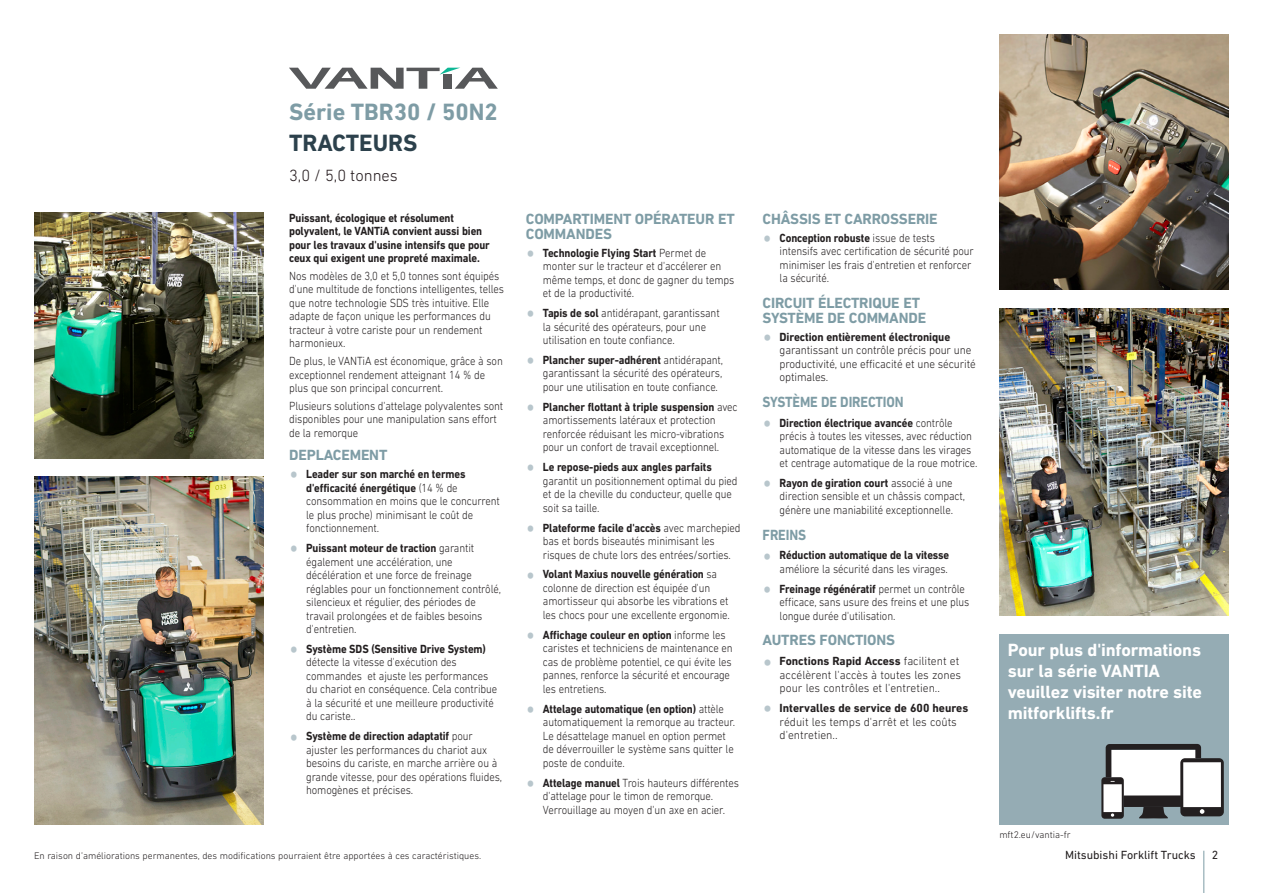
<style>
.page{position:relative;width:1263px;height:893px;background:#fff}
.page>*{position:absolute;margin:0;border:0;box-sizing:border-box;transform-origin:0 0}
.Inside_Series_Name_N{font:700 24px "DIN Next LT Pro";color:#7e9ca5}
.Inside_FormFactor_No{font:700 24px "DIN Next LT Pro";color:#2c414c}
.Boxout-Header{font:700 18px/21px "DIN Next LT Pro";letter-spacing:-.01em;color:#fff}
.Inside_Capacity_Norm{font:300 16.5px "DIN Next LT Pro";color:#23191c}
.TOP_FEATURES_Section{font:700 15px/15px "DIN Next LT Pro";letter-spacing:-.01em;color:#7e9ca5}
.TOP_FEATURES_Section-2{font:700 15px "DIN Next LT Pro";letter-spacing:-.01em;color:#7e9ca5;scale:.9 1}
.FAB_Body_LEAD_-_N{font:300 12px/13.5px "DIN Next LT Pro";letter-spacing:-.01em;color:#231f20;scale:.9 1}
.FAB_Body_LEAD_-_N-2{font:300 12px/13.5px "DIN Next LT Pro";letter-spacing:-.01em;color:#231f20}
.FAB_Body_LEAD_-_N-3{font:700 12px/13.5px "DIN Next LT Pro";letter-spacing:-.01em;color:#231f20;scale:.9 1}
.FAB_Body_LEAD_-_N-4{font:300 12px/13.5px "DIN Next LT Pro";letter-spacing:-.01em;color:#231f20;scale:.94 1}
.t1{font:12px "DIN Next LT Pro";color:#231f20}
.BODY_Smallprint_Norm{font:300 9.75px "DIN Next LT Pro";color:#231f20}
.s1{font-weight:400;font-size:24px;color:#b8c6cc}
.s2{font-weight:700}
</style>
<div class="page">
<div style="left:999px;top:634px;width:230px;height:191px;background:#95acb4"></div>
<img style="left:34px;top:213px;width:230px;height:246px">
<img style="left:34px;top:477px;width:230px;height:348px">
<img style="left:999px;top:309px;width:230px;height:306px">
<img style="left:999px;top:34px;width:230px;height:256px">
<svg style="left:289px;top:68px;width:209px;height:21px"></svg>
<div style="left:1111px;top:750px;width:84px;height:46px;background:#fff"></div>
<svg style="left:1139px;top:807px;width:29px;height:12px"></svg>
<div style="left:1101px;top:777px;width:23px;height:42px;background:#231f20;border-radius:3px"></div>
<svg style="left:1111px;top:813px;width:3px;height:4px"></svg>
<div style="left:1103px;top:784px;width:19px;height:28px;background:#fff"></div>
<div style="left:1180px;top:758px;width:44px;height:58px;background:#231f20;border-radius:5px"></div>
<svg style="left:1200px;top:809px;width:4px;height:5px"></svg>
<div style="left:1183px;top:762px;width:38px;height:45px;background:#fff"></div>
<svg style="left:1106px;top:744px;width:95px;height:38px"></svg>
<div style="left:1124px;top:795px;width:57px;height:12px;background:#231f20"></div>
<hr style="left:1203px;top:851px;width:1px;height:42px;background:#7e9ca5">
<p class="Inside_Series_Name_N" style="left:289px;top:98px;width:210px">Série TBR30 / 50N2</p>
<p class="Inside_FormFactor_No" style="left:289px;top:129px;width:130px">TRACTEURS</p>
<p class="Inside_Capacity_Norm" style="left:289px;top:165px;width:110px">3,0 / 5,0 tonnes</p>
<p class="FAB_Body_LEAD_-_N-3" style="left:289px;top:211px;width:224px">Puissant, écologique et résolument polyvalent, le VANTiA convient aussi bien pour les travaux d'usine intensifs que pour ceux qui exigent une propreté maximale.</p>
<p class="FAB_Body_LEAD_-_N" style="left:289px;top:269px;width:240px">Nos modèles de 3,0 et 5,0 tonnes sont équipés d'une multitude de fonctions intelligentes, telles que notre technologie SDS très intuitive. Elle adapte de façon unique les performances du tracteur à votre cariste pour un rendement harmonieux.</p>
<p class="FAB_Body_LEAD_-_N" style="left:289px;top:354px;width:239px">De plus, le VANTiA est économique, grâce à son exceptionnel rendement atteignant 14 % de plus que son principal concurrent.</p>
<p class="FAB_Body_LEAD_-_N" style="left:289px;top:399px;width:239px">Plusieurs solutions d'attelage polyvalentes sont disponibles pour une manipulation sans effort de la remorque</p>
<p class="TOP_FEATURES_Section" style="left:289px;top:448px;width:100px">DEPLACEMENT</p>
<p class="FAB_Body_LEAD_-_N" style="left:306px;top:467px;width:217px;text-indent:-17px"><span class="s1">•</span> <span class="s2">Leader sur son marché en termes d'efficacité énergétique</span> (14 % de consommation en moins que le concurrent le plus proche) minimisant le coût de fonctionnement.</p>
<p class="FAB_Body_LEAD_-_N" style="left:306px;top:541px;width:218px;text-indent:-17px"><span class="s1">•</span> <span class="s2">Puissant moteur de traction</span> garantit également une accélération, une décélération et une force de freinage réglables pour un fonctionnement contrôlé, silencieux et régulier, des périodes de travail prolongées et de faibles besoins d'entretien.</p>
<p class="FAB_Body_LEAD_-_N" style="left:306px;top:642px;width:214px;text-indent:-17px"><span class="s1">•</span> <span class="s2">Système SDS (Sensitive Drive System) </span>détecte la vitesse d'exécution des commandes et ajuste les performances du chariot en conséquence. Cela contribue à la sécurité et une meilleure productivité du cariste..</p>
<p class="FAB_Body_LEAD_-_N" style="left:306px;top:729px;width:219px;text-indent:-17px"><span class="s1">•</span> <span class="s2">Système de direction adaptatif</span> pour ajuster les performances du chariot aux besoins du cariste, en marche arrière ou à grande vitesse, pour des opérations fluides, homogènes et précises.</p>
<p class="BODY_Smallprint_Norm" style="left:34px;top:850px;width:449px">En raison d’améliorations permanentes, des modifications pourraient être apportées à ces caractéristiques.</p>
<p class="TOP_FEATURES_Section" style="left:526px;top:211px;width:210px">COMPARTIMENT OPÉRATEUR ET<br>COMMANDES</p>
<p class="FAB_Body_LEAD_-_N" style="left:543px;top:246px;width:214px;text-indent:-17px"><span class="s1">•</span> <span class="s2">Technologie Flying Start</span> Permet de monter sur le tracteur et d'accélerer en même temps, et donc de gagner du temps et de la productivité.</p>
<p class="FAB_Body_LEAD_-_N" style="left:543px;top:306px;width:198px;text-indent:-17px"><span class="s1">•</span> <span class="s2">Tapis de sol</span> antidérapant, garantissant la sécurité des opérateurs, pour une utilisation en toute confiance.</p>
<p class="FAB_Body_LEAD_-_N" style="left:543px;top:353px;width:202px;text-align:justify;text-indent:-17px"><span class="s1">•</span> <span class="s2">Plancher super-adhérent</span> antidérapant, garantissant la sécurité des opérateurs, pour une utilisation en toute confiance.</p>
<p class="FAB_Body_LEAD_-_N" style="left:526px;top:400px;width:237px;text-align:center"><span class="s1">•</span> <span class="s2">Plancher flottant à triple suspension</span> avec amortissements latéraux et protection renforcée réduisant les micro-vibrations<br>pour un confort de travail exceptionnel.</p>
<p class="FAB_Body_LEAD_-_N" style="left:543px;top:460px;width:218px;text-indent:-17px"><span class="s1">•</span> <span class="s2">Le repose-pieds aux angles parfaits </span>garantit un positionnement optimal du pied et de la cheville du conducteur, quelle que soit sa taille.</p>
<p class="FAB_Body_LEAD_-_N" style="left:543px;top:521px;width:221px;text-indent:-17px"><span class="s1">•</span> <span class="s2">Plateforme facile d'accès</span> avec marchepied bas et bords biseautés minimisant les risques de chute lors des entrées/sorties.</p>
<p class="FAB_Body_LEAD_-_N" style="left:543px;top:567px;width:209px;text-indent:-17px"><span class="s1">•</span> <span class="s2">Volant Maxius nouvelle génération</span> sa colonne de direction est équipée d'un amortisseur qui absorbe les vibrations et les chocs pour une excellente ergonomie.</p>
<p class="FAB_Body_LEAD_-_N" style="left:543px;top:628px;width:212px;text-indent:-17px"><span class="s1">•</span> <span class="s2">Affichage couleur en option</span> informe les caristes et techniciens de maintenance en cas de problème potentiel, ce qui évite les pannes, renforce la sécurité et encourage les entretiens.</p>
<p class="FAB_Body_LEAD_-_N" style="left:543px;top:702px;width:215px;text-indent:-17px"><span class="s1">•</span> <span class="s2">Attelage automatique (en option)</span> attèle automatiquement la remorque au tracteur.<br>Le désattelage manuel en option permet de déverrouiller le système sans quitter le poste de conduite.</p>
<p class="FAB_Body_LEAD_-_N" style="left:543px;top:776px;width:219px;text-indent:-17px"><span class="s1">•</span> <span class="s2">Attelage manuel</span> Trois hauteurs différentes d'attelage pour le timon de remorque.<br>Verrouillage au moyen d'un axe en acier.</p>
<p class="TOP_FEATURES_Section" style="left:763px;top:211px;width:177px">CHÂSSIS ET CARROSSERIE</p>
<p class="FAB_Body_LEAD_-_N" style="left:780px;top:231px;width:217px;text-indent:-17px"><span class="s1">•</span> <span class="s2">Conception robuste</span> issue de tests intensifs avec certification de sécurité pour minimiser les frais d'entretien et renforcer la sécurité.</p>
<p class="TOP_FEATURES_Section" style="left:763px;top:295px;width:165px">CIRCUIT ÉLECTRIQUE ET<br>SYSTÈME DE COMMANDE</p>
<p class="FAB_Body_LEAD_-_N-4" style="left:780px;top:330px;width:210px;text-indent:-17px"><span class="s1">•</span> <span class="s2">Direction entièrement électronique </span>garantissant un contrôle précis pour une productivité, une efficacité et une sécurité optimales.</p>
<p class="TOP_FEATURES_Section-2" style="left:763px;top:393px;width:158px">SYSTÈME DE DIRECTION</p>
<p class="FAB_Body_LEAD_-_N" style="left:780px;top:416px;width:221px;text-indent:-17px"><span class="s1">•</span> <span class="s2">Direction électrique avancée</span> contrôle précis à toutes les vitesses, avec réduction automatique de la vitesse dans les virages et centrage automatique de la roue motrice.</p>
<p class="FAB_Body_LEAD_-_N" style="left:780px;top:476px;width:208px;text-indent:-17px"><span class="s1">•</span> <span class="s2">Rayon de giration court</span> associé à une direction sensible et un châssis compact, génère une maniabilité exceptionnelle.</p>
<p class="TOP_FEATURES_Section-2" style="left:763px;top:526px;width:50px">FREINS</p>
<p class="FAB_Body_LEAD_-_N" style="left:763px;top:548px;width:209px;text-align:right"><span class="s1">•</span> <span class="s2">Réduction automatique de la vitesse </span>améliore la sécurité dans les virages.</p>
<p class="FAB_Body_LEAD_-_N" style="left:780px;top:582px;width:212px;text-indent:-17px"><span class="s1">•</span> <span class="s2">Freinage régénératif</span> permet un contrôle efficace, sans usure des freins et une plus longue durée d'utilisation.</p>
<p class="TOP_FEATURES_Section" style="left:763px;top:633px;width:134px">AUTRES FONCTIONS</p>
<p class="FAB_Body_LEAD_-_N-2" style="left:780px;top:654px;width:183px;text-indent:-17px"><span class="s1">•</span> <span class="s2">Fonctions Rapid Access</span> facilitent et accélèrent l'accès à toutes les zones pour les contrôles et l'entretien..</p>
<p class="FAB_Body_LEAD_-_N-2" style="left:780px;top:701px;width:190px;text-indent:-17px"><span class="s1">•</span> <span class="s2">Intervalles de service de 600 heures </span>réduit les temps d'arrêt et les coûts d'entretien..</p>
<p class="Boxout-Header" style="left:1008px;top:639px;width:196px">Pour plus d'informations sur la série VANTIA veuillez visiter notre site mitforklifts.fr</p>
<p class="BODY_Smallprint_Norm" style="left:999px;top:829px;width:73px">mft2.eu/vantia-fr</p>
<p class="t1" style="left:1065px;top:848px;width:132px">Mitsubishi Forklift Trucks</p>
<p class="t1" style="left:1212px;top:848px;width:8px">2</p>
</div>
